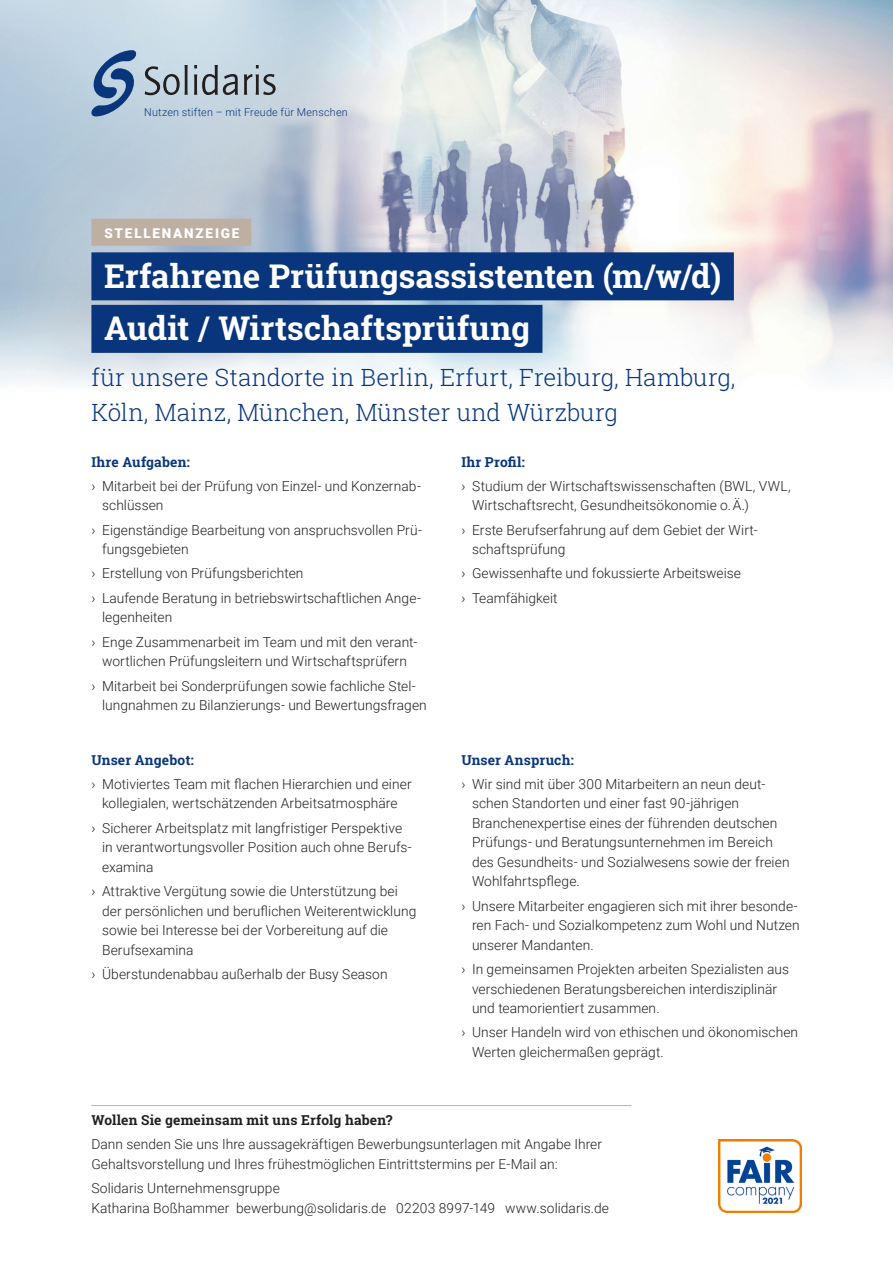
<style>
.page{position:relative;width:893px;height:1263px;background:#fff}
.page>*{position:absolute;margin:0;border:0;box-sizing:border-box;transform-origin:0 0}
._2_Job-Beschreibung{font:700 33px "Roboto Slab";letter-spacing:-.005em;color:#fff}
._3_Standorte{font:300 24px/34.5px "Roboto Slab";letter-spacing:.005em;color:#08357c}
.Fußzeile_Fließtext{font:300 13.8px/19.5px "Roboto";letter-spacing:.005em;color:#231f20}
._4_Zwischenüberschri{font:700 13.8px "Roboto Slab";letter-spacing:.01em;color:#08357c}
.Fußzeile_Zwischenübe{font:700 13.8px "Roboto Slab";letter-spacing:.01em;color:#231f20}
._1_Stellenanzeige{font:900 13.5px "Roboto";letter-spacing:.135em;color:#fff}
.t1{font:300 10.8px "Roboto";letter-spacing:.02em;color:#08357c}
</style>
<div class="page">
<img style="left:0;top:0;width:893px;height:384px">
<svg style="left:145px;top:65px;width:43px;height:30px"></svg>
<svg style="left:194px;top:65px;width:44px;height:30px"></svg>
<svg style="left:244px;top:65px;width:32px;height:30px"></svg>
<svg style="left:91px;top:50px;width:45px;height:66px;background:#708fb5"></svg>
<img style="left:718px;top:1139px;width:83px;height:74px">
<hr style="left:91px;top:1105px;width:540px;height:1px;background:#beafa3">
<div style="left:91px;top:219px;width:160px;height:27px;background:#beafa3"></div>
<div style="left:91px;top:252px;width:643px;height:48px;background:#08357c"></div>
<div style="left:91px;top:305px;width:451px;height:48px;background:#08357c"></div>
<p class="t1" style="left:144px;top:105px;width:205px">Nutzen stiften – mit Freude für Menschen</p>
<p class="_1_Stellenanzeige" style="left:104px;top:223px;width:137px">STELLENANZEIGE</p>
<p class="_2_Job-Beschreibung" style="left:104px;top:253px;width:619px">Erfahrene Prüfungsassistenten (m/w/d)</p>
<p class="_2_Job-Beschreibung" style="left:104px;top:305px;width:427px">Audit / Wirtschaftsprüfung</p>
<p class="_3_Standorte" style="left:91px;top:360px;width:646px">für unsere Standorte in Berlin, Erfurt, Freiburg, Hamburg,<br>Köln, Mainz, München, Münster und Würzburg</p>
<p class="_4_Zwischenüberschri" style="left:91px;top:452px;width:100px">Ihre Aufgaben:</p>
<p class="Fußzeile_Fließtext" style="left:102px;top:475px;width:320px;text-indent:-11px">› Mitarbeit bei der Prüfung von Einzel- und Konzernab&shy;schlüssen</p>
<p class="Fußzeile_Fließtext" style="left:102px;top:519px;width:321px;text-indent:-11px">› Eigenständige Bearbeitung von anspruchsvollen Prü&shy;fungsgebieten</p>
<p class="Fußzeile_Fließtext" style="left:91px;top:563px;width:214px">› Erstellung von Prüfungsberichten</p>
<p class="Fußzeile_Fließtext" style="left:102px;top:588px;width:321px;text-indent:-11px">› Laufende Beratung in betriebswirtschaftlichen Ange&shy;legenheiten</p>
<p class="Fußzeile_Fließtext" style="left:91px;top:631px;width:328px;text-align:center">› Enge Zusammenarbeit im Team und mit den verant&shy;wortlichen Prüfungsleitern und Wirtschaftsprüfern</p>
<p class="Fußzeile_Fließtext" style="left:102px;top:675px;width:326px;text-indent:-11px">› Mitarbeit bei Sonderprüfungen sowie fachliche Stel&shy;lungnahmen zu Bilanzierungs- und Bewertungsfragen</p>
<p class="_4_Zwischenüberschri" style="left:91px;top:750px;width:104px">Unser Angebot:</p>
<p class="Fußzeile_Fließtext" style="left:91px;top:774px;width:322px;text-align:center">› Motiviertes Team mit flachen Hierarchien und einer kollegialen, wertschätzenden Arbeitsatmosphäre</p>
<p class="Fußzeile_Fließtext" style="left:102px;top:817px;width:311px;text-indent:-11px">› Sicherer Arbeitsplatz mit langfristiger Perspektive in verantwortungsvoller Position auch ohne Berufs&shy;examina</p>
<p class="Fußzeile_Fließtext" style="left:102px;top:881px;width:316px;text-indent:-11px">› Attraktive Vergütung sowie die Unterstützung bei der persönlichen und beruflichen Weiterentwicklung sowie bei Interesse bei der Vorbereitung auf die Berufsexamina</p>
<p class="Fußzeile_Fließtext" style="left:91px;top:964px;width:298px">› Überstundenabbau außerhalb der Busy Season</p>
<p class="_4_Zwischenüberschri" style="left:461px;top:452px;width:65px">Ihr Profil:</p>
<p class="Fußzeile_Fließtext" style="left:472px;top:475px;width:320px;text-indent:-11px">› Studium der Wirtschaftswissenschaften (BWL, VWL,<br>Wirtschaftsrecht, Gesundheitsökonomie o. Ä.)</p>
<p class="Fußzeile_Fließtext" style="left:472px;top:519px;width:287px;text-indent:-11px">› Erste Berufserfahrung auf dem Gebiet der Wirt&shy;schaftsprüfung</p>
<p class="Fußzeile_Fließtext" style="left:461px;top:563px;width:281px">› Gewissenhafte und fokussierte Arbeitsweise</p>
<p class="Fußzeile_Fließtext" style="left:461px;top:588px;width:98px">› Teamfähigkeit</p>
<p class="_4_Zwischenüberschri" style="left:461px;top:750px;width:114px">Unser Anspruch:</p>
<p class="Fußzeile_Fließtext" style="left:472px;top:774px;width:319px;text-indent:-11px">› Wir sind mit über 300 Mitarbeitern an neun deut&shy;schen Standorten und einer fast 90-jährigen Branchenexpertise eines der führenden deutschen Prüfungs- und Beratungsunternehmen im Bereich des Gesundheits- und Sozialwesens sowie der freien Wohlfahrtspflege.</p>
<p class="Fußzeile_Fließtext" style="left:472px;top:895px;width:329px;text-indent:-11px">› Unsere Mitarbeiter engagieren sich mit ihrer besonde&shy;ren Fach- und Sozialkompetenz zum Wohl und Nutzen unserer Mandanten.</p>
<p class="Fußzeile_Fließtext" style="left:472px;top:959px;width:318px;text-indent:-11px">› In gemeinsamen Projekten arbeiten Spezialisten aus verschiedenen Beratungsbereichen interdisziplinär und teamorientiert zusammen.</p>
<p class="Fußzeile_Fließtext" style="left:472px;top:1022px;width:328px;text-indent:-11px">› Unser Handeln wird von ethischen und ökonomischen<br>Werten gleichermaßen geprägt.</p>
<p class="Fußzeile_Zwischenübe" style="left:91px;top:1110px;width:303px">Wollen Sie gemeinsam mit uns Erfolg haben?</p>
<p class="Fußzeile_Fließtext" style="left:91px;top:1134px;width:512px">Dann senden Sie uns Ihre aussagekräftigen Bewerbungsunterlagen mit Angabe Ihrer<br>Gehaltsvorstellung und Ihres frühestmöglichen Eintrittstermins per E-Mail an:</p>
<p class="Fußzeile_Fließtext" style="left:91px;top:1178px;width:519px">Solidaris Unternehmensgruppe<br>Katharina Boßhammer bewerbung@solidaris.de 02203 8997-149 www.solidaris.de</p>
</div>
